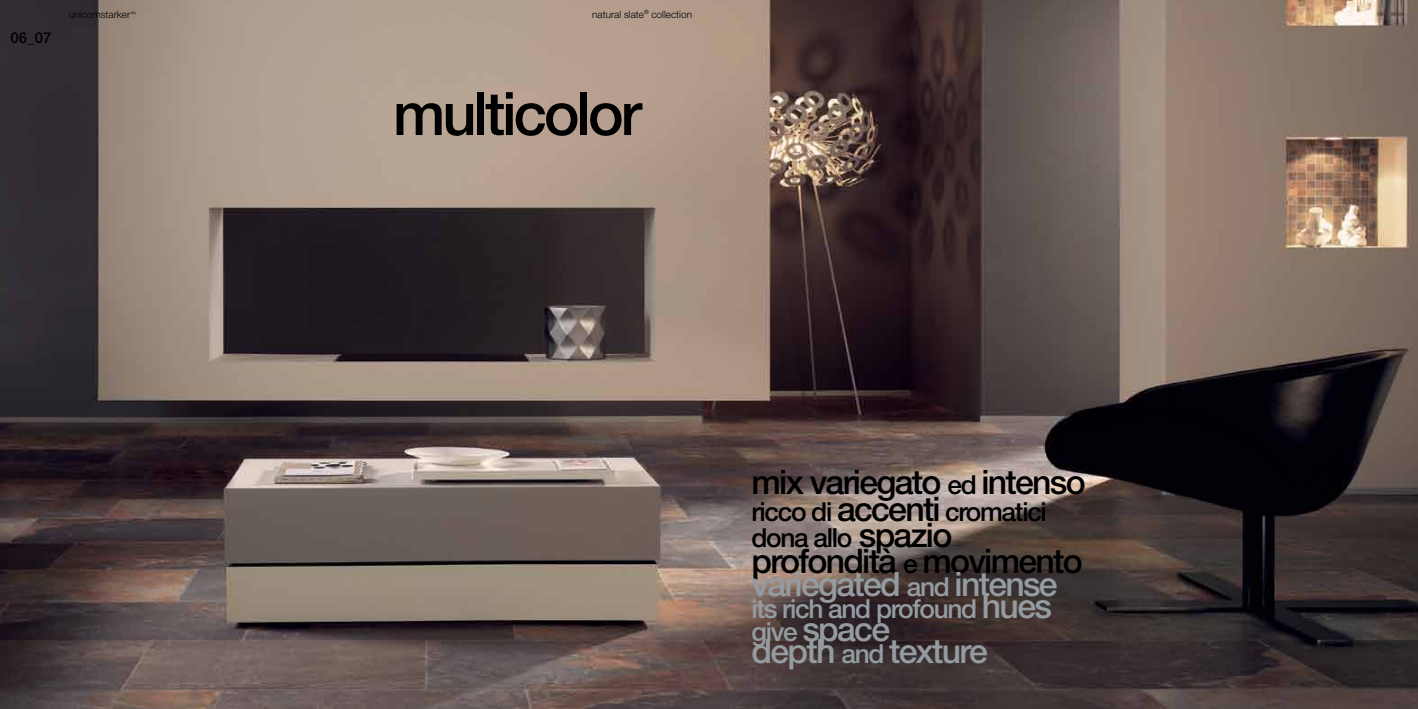
<style>
.page{position:relative;width:1418px;height:709px;background:#fff}
.page>*{position:absolute;margin:0;border:0;box-sizing:border-box;transform-origin:0 0}
.t1{font:500 60px "Helvetica Neue LT Std";letter-spacing:-.05em;color:#000}
.t2{font:500 33.75px "Helvetica Neue LT Std";letter-spacing:-.05em;color:#949ca1}
.t3{font:500 33.75px "Helvetica Neue LT Std";letter-spacing:-.05em;color:#000}
.t4{font:500 26.25px/26.2px "Helvetica Neue LT Std";letter-spacing:-.05em;color:#000}
.t5{font:500 26.25px "Helvetica Neue LT Std";letter-spacing:-.05em;color:#949ca1}
.t6{font:500 15px "Helvetica Neue LT Std";color:#000}
.t7{font:300 10px "Helvetica Neue LT Std";color:#000}
.s1{font-size:26.25px}
.s2{font-size:33.75px}
</style>
<div class="page">
<img style="left:0;top:0;width:1417px;height:709px">
<p class="t6" style="left:11px;top:28px;width:42px">06_07</p>
<p class="t7" style="left:69px;top:8px;width:68px">unicomstarker<sup>™</sup></p>
<p class="t7" style="left:592px;top:8px;width:101px">natural slate<sup>®</sup> collection</p>
<h1 class="t1" style="left:393px;top:78px;width:250px">multicolor</h1>
<p class="t3" style="left:751px;top:462px;width:336px">mix variegato <span class="s1">ed</span> intenso</p>
<p class="t4" style="left:751px;top:498px;width:297px">ricco di <span class="s2">accenti</span> cromatici dona allo <span class="s2">spazio</span></p>
<p class="t3" style="left:751px;top:541px;width:333px">profondità <span class="s1">e</span> movimento</p>
<p class="t2" style="left:751px;top:563px;width:308px">variegated <span class="s1">and</span> intense</p>
<p class="t5" style="left:751px;top:593px;width:302px">its rich and profound <span class="s2">hues</span></p>
<p class="t2" style="left:751px;top:608px;width:140px"><span class="s1">give</span> space</p>
<p class="t2" style="left:751px;top:631px;width:238px">depth <span class="s1">and</span> texture</p>
</div>
